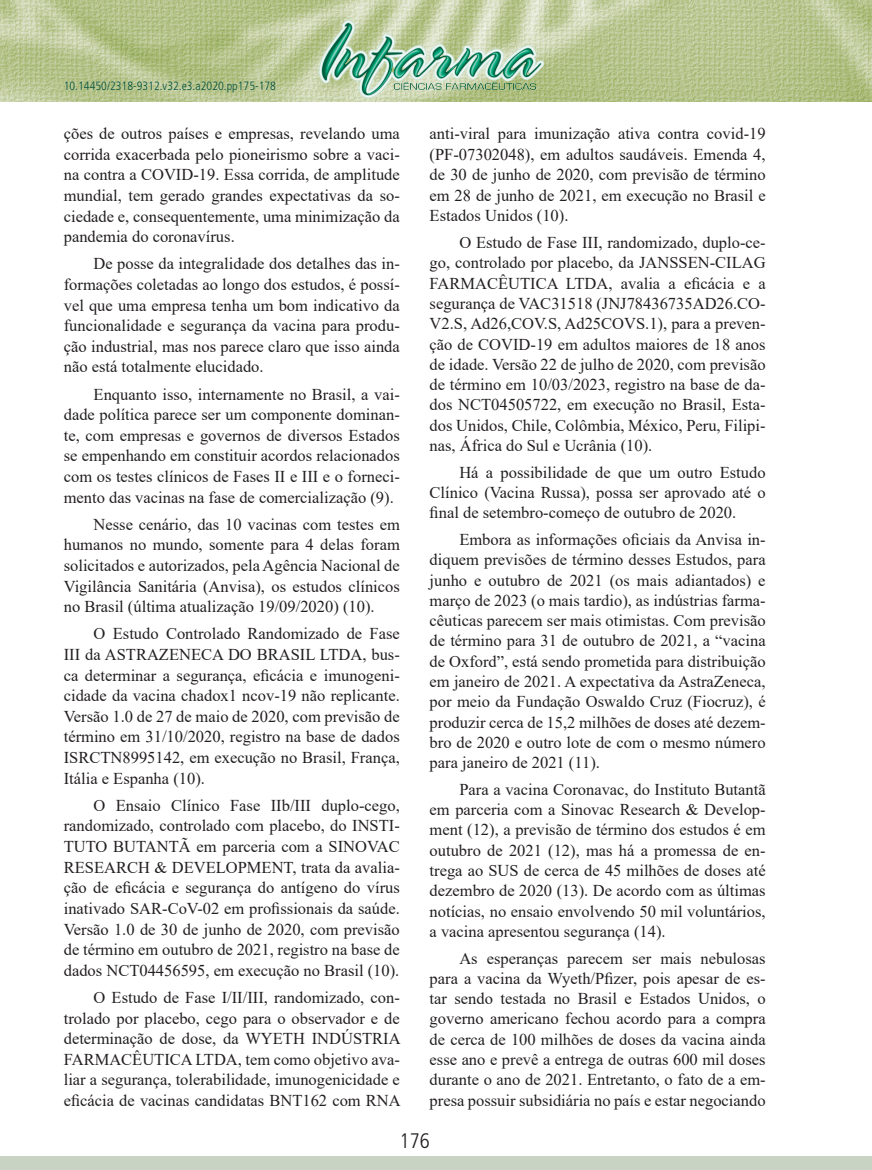
<style>
.page{position:relative;width:872px;height:1170px;background:#fff}
.page>*{position:absolute;margin:0;border:0;box-sizing:border-box;transform-origin:0 0}
.t1{font:300 condensed 21px "Frutiger";color:#231f20}
.t2{font:16.5px/20.2px "Times New Roman";color:#231f20;text-align:justify}
.t3{font:300 condensed 12px "Frutiger";color:#00503e}
</style>
<div class="page">
<img style="left:0;top:0;width:872px;height:101px">
<div style="left:0;top:1155px;width:872px;height:14px;background:#c8d3c4"></div>
<img style="left:319px;top:20px;width:225px;height:77px">
<p class="t3" style="left:64px;top:79px;width:214px">10.14450/2318-9312.v32.e3.a2020.pp175-178</p>
<p class="t2" style="left:64px;top:123px;width:337px;line-height:20.7px">ções de outros países e empresas, revelando uma corrida exacerbada pelo pioneirismo sobre a vaci&shy;na contra a COVID-19. Essa corrida, de amplitude mundial, tem gerado grandes expectativas da so&shy;ciedade e, consequentemente, uma minimização da pandemia do coronavírus.</p>
<p class="t2" style="left:64px;top:253px;width:337px;line-height:20.7px;text-indent:30px">De posse da integralidade dos detalhes das in&shy;formações coletadas ao longo dos estudos, é possí&shy;vel que uma empresa tenha um bom indicativo da funcionalidade e segurança da vacina para produ&shy;ção industrial, mas nos parece claro que isso ainda não está totalmente elucidado.</p>
<p class="t2" style="left:64px;top:383px;width:337px;text-indent:30px">Enquanto isso, internamente no Brasil, a vai&shy;dade política parece ser um componente dominan&shy;te, com empresas e governos de diversos Estados se empenhando em constituir acordos relacionados com os testes clínicos de Fases II e III e o forneci&shy;mento das vacinas na fase de comercialização (9).</p>
<p class="t2" style="left:64px;top:513px;width:337px;line-height:20.7px;text-indent:30px">Nesse cenário, das 10 vacinas com testes em humanos no mundo, somente para 4 delas foram solicitados e autorizados, pela Agência Nacional de Vigilância Sanitária (Anvisa), os estudos clínicos no Brasil (última atualização 19/09/2020) (10).</p>
<p class="t2" style="left:64px;top:623px;width:337px;text-indent:30px">O Estudo Controlado Randomizado de Fase III da ASTRAZENECA DO BRASIL LTDA, bus&shy;ca determinar a segurança, eficácia e imunogeni&shy;cidade da vacina chadox1 ncov-19 não replicante.<br>Versão 1.0 de 27 de maio de 2020, com previsão de término em 31/10/2020, registro na base de dados ISRCTN8995142, em execução no Brasil, França, Itália e Espanha (10).</p>
<p class="t2" style="left:64px;top:794px;width:337px;line-height:20.7px;text-indent:30px">O Ensaio Clínico Fase IIb/III duplo-cego, randomizado, controlado com placebo, do INSTI-TUTO BUTANTÃ em parceria com a SINOVAC RESEARCH &amp; DEVELOPMENT, trata da avalia&shy;ção de eficácia e segurança do antígeno do vírus inativado SAR-CoV-02 em profissionais da saúde.<br>Versão 1.0 de 30 de junho de 2020, com previsão de término em outubro de 2021, registro na base de dados NCT04456595, em execução no Brasil (10).</p>
<p class="t2" style="left:64px;top:986px;width:338px;line-height:20.7px;text-indent:30px">O Estudo de Fase I/II/III, randomizado, con&shy;trolado por placebo, cego para o observador e de determinação de dose, da WYETH INDÚSTRIA FARMACÊUTICA LTDA, tem como objetivo ava&shy;liar a segurança, tolerabilidade, imunogenicidade e eficácia de vacinas candidatas BNT162 com RNA</p>
<p class="t2" style="left:429px;top:123px;width:337px">anti-viral para imunização ativa contra covid-19 (PF-07302048), em adultos saudáveis. Emenda 4, de 30 de junho de 2020, com previsão de término em 28 de junho de 2021, em execução no Brasil e Estados Unidos (10).</p>
<p class="t2" style="left:429px;top:232px;width:337px;text-indent:30px">O Estudo de Fase III, randomizado, duplo-ce&shy;go, controlado por placebo, da JANSSEN-CILAG FARMACÊUTICA LTDA, avalia a eficácia e a segurança de VAC31518 (JNJ78436735AD26.CO-V2.S, Ad26,COV.S, Ad25COVS.1), para a preven&shy;ção de COVID-19 em adultos maiores de 18 anos de idade. Versão 22 de julho de 2020, com previsão de término em 10/03/2023, registro na base de da&shy;dos NCT04505722, em execução no Brasil, Esta&shy;dos Unidos, Chile, Colômbia, México, Peru, Filipi&shy;nas, África do Sul e Ucrânia (10).</p>
<p class="t2" style="left:429px;top:461px;width:337px;text-indent:30px">Há a possibilidade de que um outro Estudo Clínico (Vacina Russa), possa ser aprovado até o final de setembro-começo de outubro de 2020.</p>
<p class="t2" style="left:429px;top:528px;width:337px;text-indent:30px">Embora as informações oficiais da Anvisa in&shy;diquem previsões de término desses Estudos, para junho e outubro de 2021 (os mais adiantados) e março de 2023 (o mais tardio), as indústrias farma&shy;cêuticas parecem ser mais otimistas. Com previsão de término para 31 de outubro de 2021, a “vacina de Oxford”, está sendo prometida para distribuição em janeiro de 2021. A expectativa da AstraZeneca, por meio da Fundação Oswaldo Cruz (Fiocruz), é produzir cerca de 15,2 milhões de doses até dezem&shy;bro de 2020 e outro lote de com o mesmo número para janeiro de 2021 (11).</p>
<p class="t2" style="left:429px;top:778px;width:337px;text-indent:30px">Para a vacina Coronavac, do Instituto Butantã em parceria com a Sinovac Research &amp; Develop&shy;ment (12), a previsão de término dos estudos é em outubro de 2021 (12), mas há a promessa de en&shy;trega ao SUS de cerca de 45 milhões de doses até dezembro de 2020 (13). De acordo com as últimas notícias, no ensaio envolvendo 50 mil voluntários, a vacina apresentou segurança (14).</p>
<p class="t2" style="left:429px;top:947px;width:337px;text-indent:30px">As esperanças parecem ser mais nebulosas para a vacina da Wyeth/Pfizer, pois apesar de es&shy;tar sendo testada no Brasil e Estados Unidos, o governo americano fechou acordo para a compra de cerca de 100 milhões de doses da vacina ainda esse ano e prevê a entrega de outras 600 mil doses durante o ano de 2021. Entretanto, o fato de a em&shy;presa possuir subsidiária no país e estar negociando</p>
<p class="t1" style="left:399px;top:1128px;width:32px">176</p>
</div>
